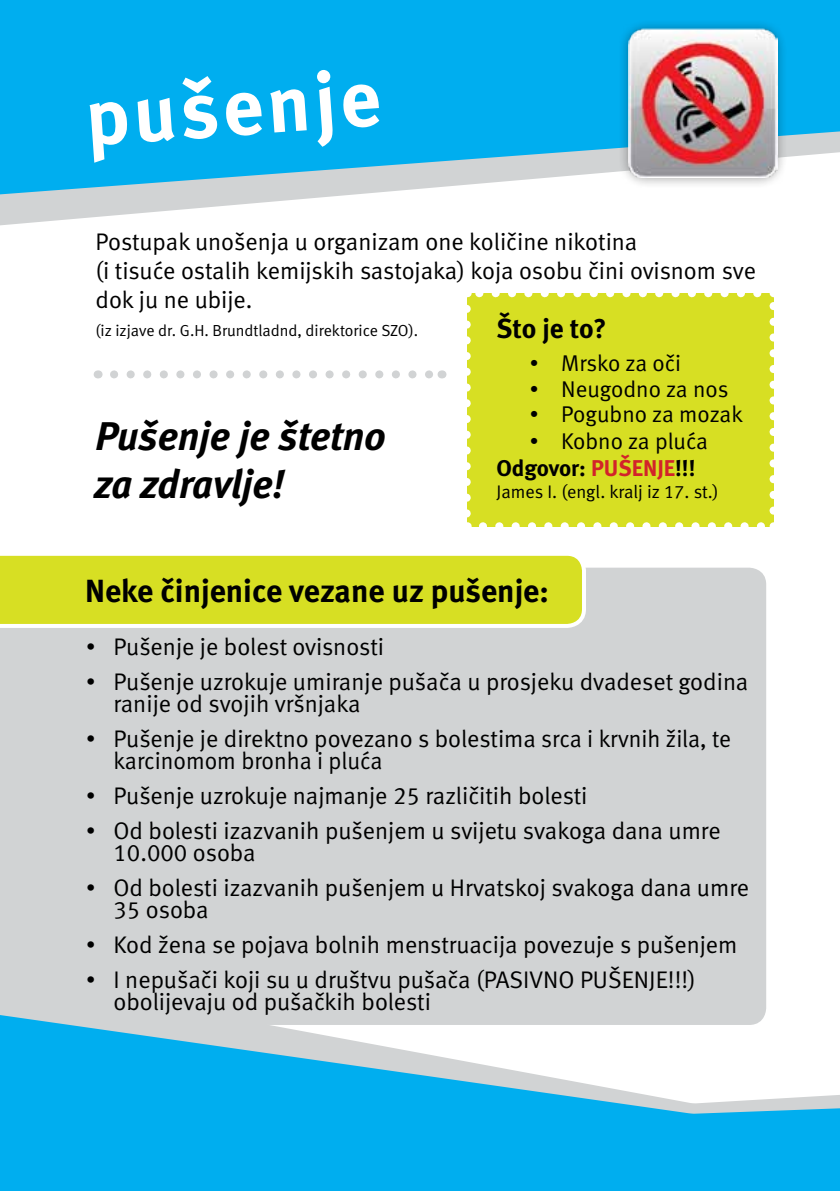
<style>
.page{position:relative;width:840px;height:1191px;background:#fff}
.page>*{position:absolute;margin:0;border:0;box-sizing:border-box;transform-origin:0 0}
.t1{font:700 80px "Meta";color:#fff}
.t2{font:italic 700 40px/48px "Meta";color:#000}
.t3{font:700 32px "Meta";color:#000}
.t4{font:700 27.4px "Meta";letter-spacing:-.005em;color:#000}
.t5{font:24px/22px "Meta";color:#000}
.t6{font:22.8px/27.4px "Meta";color:#000}
.t7{font:18.2px "Meta";color:#000}
.t8{font:16px "Meta";color:#000}
.s1{font-weight:700}
.s2{font-weight:700;color:#d2232a}
</style>
<div class="page">
<div style="left:466px;top:293px;width:307px;height:233px;background:#d7df23"></div>
<svg style="left:482px;top:522px;width:283px;height:5px"></svg>
<svg style="left:475px;top:293px;width:282px;height:4px"></svg>
<svg style="left:466px;top:309px;width:4px;height:217px"></svg>
<svg style="left:769px;top:293px;width:5px;height:218px"></svg>
<svg style="left:0;top:194px;width:358px;height:31px;fill:#d8dadb"></svg>
<div style="left:794px;top:1108px;width:45px;height:83px;background:#00aeef"></div>
<div style="left:0;top:567px;width:765px;height:448px;background:#d1d3d4"></div>
<svg style="left:0;top:555px;width:587px;height:75px;background:#d9e038"></svg>
<svg style="left:0;top:88px;width:839px;height:106px;background:#38baeb"></svg>
<svg style="left:114px;top:370px;width:319px;height:8px"></svg>
<div style="left:0;top:0;width:839px;height:88px;background:#00aeef"></div>
<div style="left:618px;top:19px;width:170px;height:170px;background:#000;opacity:.35"></div>
<img style="left:628px;top:29px;width:149px;height:149px">
<svg style="left:0;top:1015px;width:794px;height:176px;fill:#00aeef"></svg>
<h1 class="t1" style="left:82px;top:70px;width:297px;rotate:-4deg">pušenje</h1>
<p class="t5" style="left:95px;top:227px;width:661px;line-height:28.8px">Postupak unošenja u organizam one količine nikotina<br>(i tisuće ostalih kemijskih sastojaka) koja osobu čini ovisnom sve dok ju ne ubije.</p>
<p class="t8" style="left:95px;top:322px;width:324px">(iz izjave dr. G.H. Brundtladnd, direktorice SZO).</p>
<p class="t4" style="left:496px;top:312px;width:111px">Što je to?</p>
<p class="t6" style="left:528px;top:349px;width:154px">• Mrsko za oči</p>
<p class="t6" style="left:528px;top:375px;width:201px">• Neugodno za nos</p>
<p class="t6" style="left:528px;top:400px;width:215px">• Pogubno za mozak</p>
<p class="t6" style="left:496px;top:427px;width:213px;text-indent:32px">• Kobno za pluća<br><span class="s1">Odgovor:</span> <span class="s2">PUŠENJE</span><span class="s1">!!!</span></p>
<p class="t7" style="left:496px;top:481px;width:223px">James I. (engl. kralj iz 17. st.)</p>
<h2 class="t2" style="left:95px;top:411px;width:292px">Pušenje je štetno za zdravlje!</h2>
<h3 class="t3" style="left:85px;top:572px;width:465px">Neke činjenice vezane uz pušenje:</h3>
<p class="t5" style="left:85px;top:635px;width:300px"><span class="s1">•</span> Pušenje je bolest ovisnosti</p>
<p class="t5" style="left:113px;top:670px;width:636px;text-indent:-28px"><span class="s1">•</span> Pušenje uzrokuje umiranje pušača u prosjeku dvadeset godina ranije od svojih vršnjaka</p>
<p class="t5" style="left:113px;top:727px;width:618px;text-indent:-28px"><span class="s1">•</span> Pušenje je direktno povezano s bolestima srca i krvnih žila, te karcinomom bronha i pluća</p>
<p class="t5" style="left:85px;top:784px;width:503px"><span class="s1">•</span> Pušenje uzrokuje najmanje 25 različitih bolesti</p>
<p class="t5" style="left:113px;top:819px;width:608px;text-indent:-28px"><span class="s1">•</span> Od bolesti izazvanih pušenjem u svijetu svakoga dana umre<br>10.000 osoba</p>
<p class="t5" style="left:113px;top:876px;width:636px;text-indent:-28px"><span class="s1">•</span> Od bolesti izazvanih pušenjem u Hrvatskoj svakoga dana umre<br>35 osoba</p>
<p class="t5" style="left:85px;top:933px;width:653px"><span class="s1">•</span> Kod žena se pojava bolnih menstruacija povezuje s pušenjem</p>
<p class="t5" style="left:113px;top:968px;width:583px;text-indent:-28px"><span class="s1">•</span> I nepušači koji su u društvu pušača (PASIVNO PUŠENJE!!!) obolijevaju od pušačkih bolesti</p>
</div>
